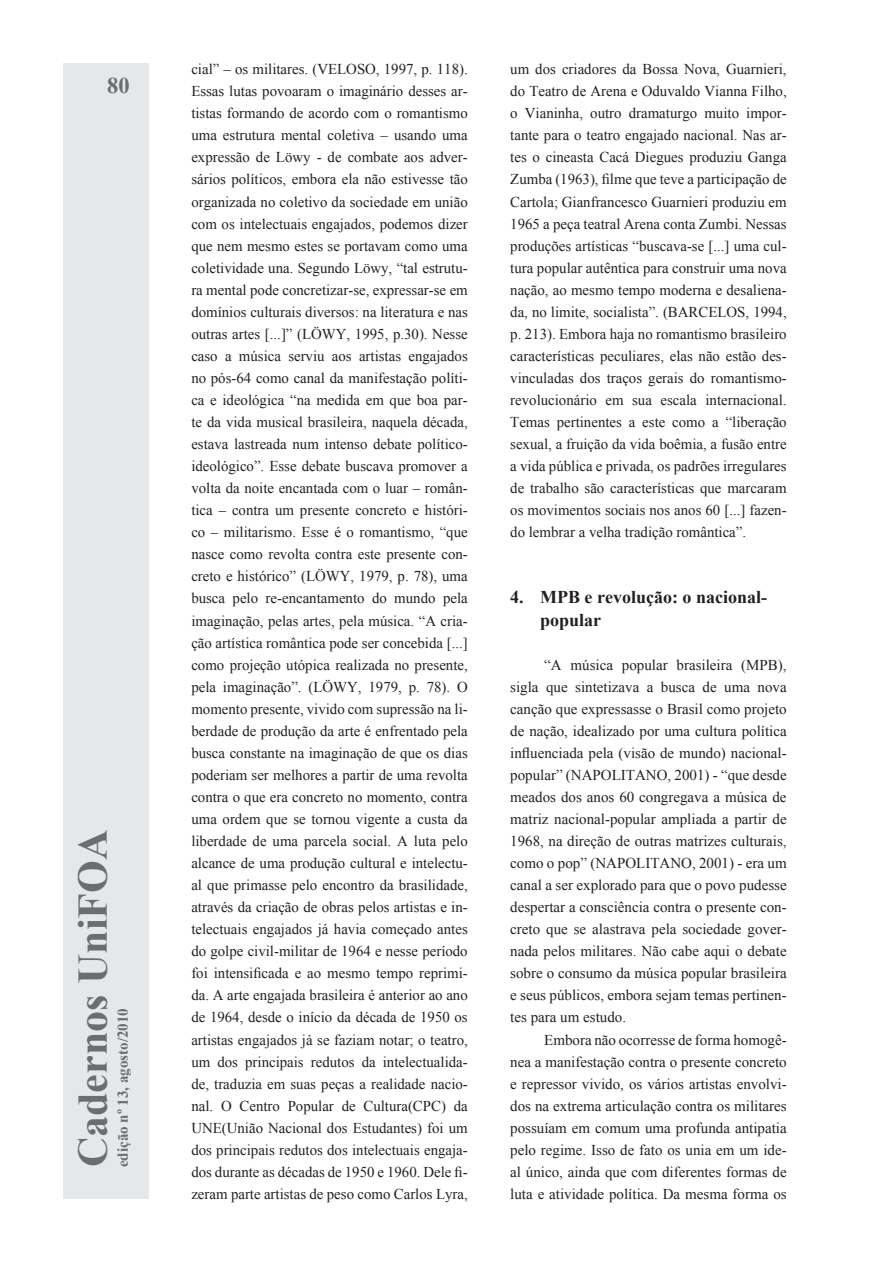
<style>
.page{position:relative;width:893px;height:1263px;background:#fff}
.page>*{position:absolute;margin:0;border:0;box-sizing:border-box;transform-origin:0 0}
.t1{font:700 42px "Times New Roman";color:#6c6d70}
.t2{font:700 22.5px "Times New Roman";color:#6c6d70}
.t3{font:700 18px/22px "Times New Roman";color:#231f20}
.t4{font:15px/22px "Times New Roman";color:#231f20;text-align:justify}
.t5{font:700 15px "Times New Roman";color:#6c6d70}
</style>
<div class="page">
<div style="left:64px;top:64px;width:85px;height:1135px;background:#e6e7e9"></div>
<h2 class="t2" style="left:107px;top:70px;width:24px">80</h2>
<h1 class="t1" style="left:64px;top:1167px;width:339px;rotate:-90deg">Cadernos UniFOA</h1>
<p class="t5" style="left:113px;top:1167px;width:161px;rotate:-90deg">edição nº 13, agosto/2010</p>
<p class="t4" style="left:191px;top:58px;width:278px">cial” – os militares. (VELOSO, 1997, p. 118).<br>Essas lutas povoaram o imaginário desses ar&shy;tistas formando de acordo com o romantismo uma estrutura mental coletiva – usando uma expressão de Löwy - de combate aos adver&shy;sários políticos, embora ela não estivesse tão organizada no coletivo da sociedade em união com os intelectuais engajados, podemos dizer que nem mesmo estes se portavam como uma coletividade una. Segundo Löwy, “tal estrutu&shy;ra mental pode concretizar-se, expressar-se em domínios culturais diversos: na literatura e nas outras artes [...]” (LÖWY, 1995, p.30). Nesse caso a música serviu aos artistas engajados no pós-64 como canal da manifestação políti&shy;ca e ideológica “na medida em que boa par&shy;te da vida musical brasileira, naquela década, estava lastreada num intenso debate político&shy;ideológico”. Esse debate buscava promover a volta da noite encantada com o luar – român&shy;tica – contra um presente concreto e históri&shy;co – militarismo. Esse é o romantismo, “que nasce como revolta contra este presente con&shy;creto e histórico” (LÖWY, 1979, p. 78), uma busca pelo re-encantamento do mundo pela imaginação, pelas artes, pela música. “A cria&shy;ção artística romântica pode ser concebida [...] como projeção utópica realizada no presente, pela imaginação”. (LÖWY, 1979, p. 78). O momento presente, vivido com supressão na li&shy;berdade de produção da arte é enfrentado pela busca constante na imaginação de que os dias poderiam ser melhores a partir de uma revolta contra o que era concreto no momento, contra uma ordem que se tornou vigente a custa da liberdade de uma parcela social. A luta pelo alcance de uma produção cultural e intelectu&shy;al que primasse pelo encontro da brasilidade, através da criação de obras pelos artistas e in&shy;telectuais engajados já havia começado antes do golpe civil-militar de 1964 e nesse período foi intensificada e ao mesmo tempo reprimi&shy;da. A arte engajada brasileira é anterior ao ano de 1964, desde o início da década de 1950 os artistas engajados já se faziam notar; o teatro, um dos principais redutos da intelectualida&shy;de, traduzia em suas peças a realidade nacio&shy;nal. O Centro Popular de Cultura(CPC) da UNE(União Nacional dos Estudantes) foi um dos principais redutos dos intelectuais engaja&shy;dos durante as décadas de 1950 e 1960. Dele fi&shy;zeram parte artistas de peso como Carlos Lyra,</p>
<p class="t4" style="left:510px;top:58px;width:278px">um dos criadores da Bossa Nova, Guarnieri, do Teatro de Arena e Oduvaldo Vianna Filho, o Vianinha, outro dramaturgo muito impor&shy;tante para o teatro engajado nacional. Nas ar&shy;tes o cineasta Cacá Diegues produziu Ganga Zumba (1963), filme que teve a participação de Cartola; Gianfrancesco Guarnieri produziu em 1965 a peça teatral Arena conta Zumbi. Nessas produções artísticas “buscava-se [...] uma cul&shy;tura popular autêntica para construir uma nova nação, ao mesmo tempo moderna e desaliena&shy;da, no limite, socialista”. (BARCELOS, 1994, p. 213). Embora haja no romantismo brasileiro características peculiares, elas não estão des&shy;vinculadas dos traços gerais do romantismo&shy;revolucionário em sua escala internacional.<br>Temas pertinentes a este como a “liberação sexual, a fruição da vida boêmia, a fusão entre a vida pública e privada, os padrões irregulares de trabalho são características que marcaram os movimentos sociais nos anos 60 [...] fazen&shy;do lembrar a velha tradição romântica”.</p>
<p class="t3" style="left:540px;top:586px;width:228px;text-indent:-30px">4. MPB e revolução: o nacional&shy;popular</p>
<p class="t4" style="left:510px;top:653px;width:278px;text-indent:34px">“A música popular brasileira (MPB), sigla que sintetizava a busca de uma nova canção que expressasse o Brasil como projeto de nação, idealizado por uma cultura política influenciada pela (visão de mundo) nacional&shy;popular” (NAPOLITANO, 2001) - “que desde meados dos anos 60 congregava a música de matriz nacional-popular ampliada a partir de 1968, na direção de outras matrizes culturais, como o pop” (NAPOLITANO, 2001) - era um canal a ser explorado para que o povo pudesse despertar a consciência contra o presente con&shy;creto que se alastrava pela sociedade gover&shy;nada pelos militares. Não cabe aqui o debate sobre o consumo da música popular brasileira e seus públicos, embora sejam temas pertinen&shy;tes para um estudo.</p>
<p class="t4" style="left:510px;top:1028px;width:278px;text-indent:34px">Embora não ocorresse de forma homogê&shy;nea a manifestação contra o presente concreto e repressor vivido, os vários artistas envolvi&shy;dos na extrema articulação contra os militares possuíam em comum uma profunda antipatia pelo regime. Isso de fato os unia em um ide&shy;al único, ainda que com diferentes formas de luta e atividade política. Da mesma forma os</p>
</div>
